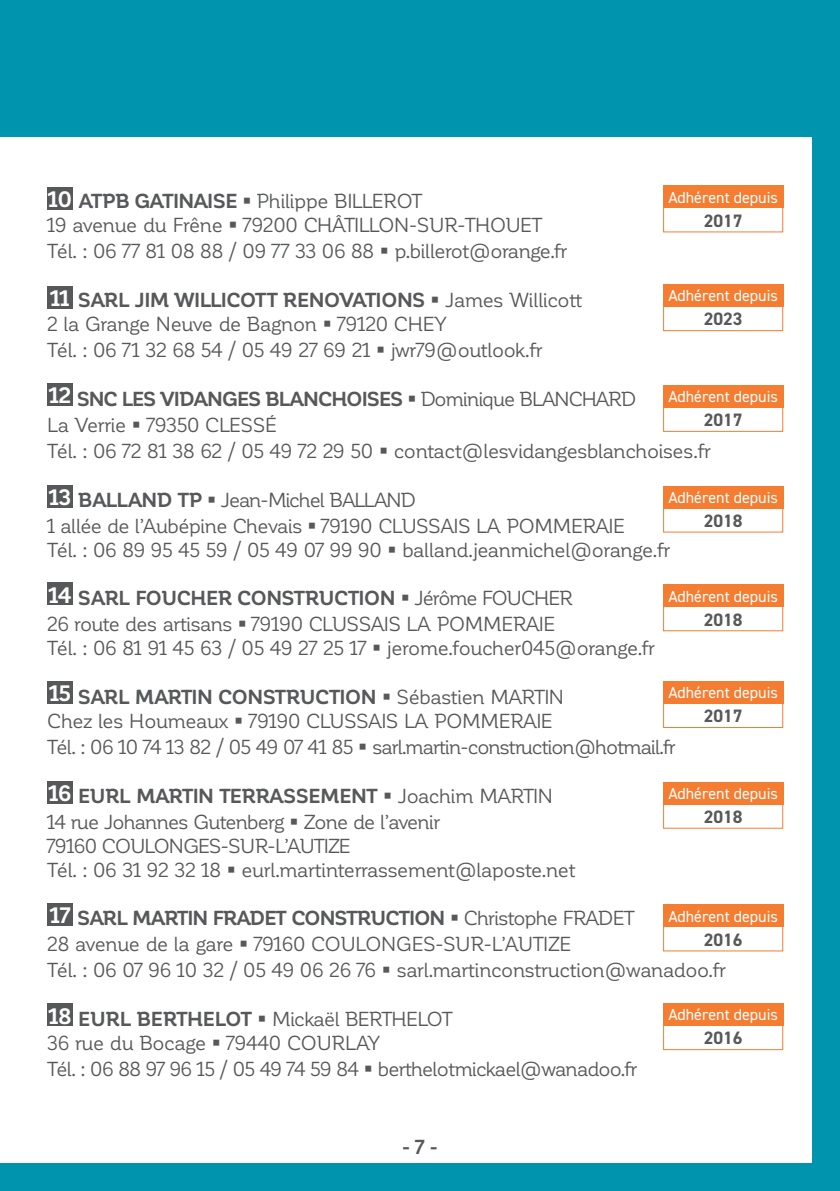
<style>
.page{position:relative;width:840px;height:1191px;background:#fff}
.page>*{position:absolute;margin:0;border:0;box-sizing:border-box;transform-origin:0 0}
.t1{font:20px/24px "Corporative";letter-spacing:-.02em;color:#57585a}
.t2{font:20px/26px "Corporative";letter-spacing:-.04em;color:#57585a}
.t3{font:700 20px "Corporative";color:#57585a}
.t4{font:700 18px "DIN2014";color:#57585a}
.t5{font:16px "DIN2014";color:#fff}
.s1{font-weight:700;font-size:22px;color:#fff}
.s2{font-weight:700}
</style>
<div class="page">
<div style="left:0;top:0;width:839px;height:1191px;background:#0094ae"></div>
<div style="left:0;top:28px;width:811px;height:1134px;background:#fff"></div>
<div style="left:0;top:0;width:839px;height:136px;background:#0094ae"></div>
<div style="left:47px;top:187px;width:26px;height:23px;background:#57585a"></div>
<div style="left:662px;top:186px;width:120px;height:22px;background:#f47d32"></div>
<div style="left:662px;top:207px;width:120px;height:25px;border:1px solid #f47d32"></div>
<div style="left:47px;top:286px;width:26px;height:22px;background:#57585a"></div>
<div style="left:662px;top:284px;width:120px;height:23px;background:#f47d32"></div>
<div style="left:662px;top:306px;width:120px;height:25px;border:1px solid #f47d32"></div>
<div style="left:47px;top:383px;width:26px;height:23px;background:#57585a"></div>
<div style="left:662px;top:385px;width:120px;height:23px;background:#f47d32"></div>
<div style="left:662px;top:406px;width:120px;height:26px;border:1px solid #f47d32"></div>
<div style="left:47px;top:485px;width:26px;height:23px;background:#57585a"></div>
<div style="left:662px;top:486px;width:120px;height:22px;background:#f47d32"></div>
<div style="left:662px;top:507px;width:120px;height:25px;border:1px solid #f47d32"></div>
<div style="left:47px;top:582px;width:26px;height:23px;background:#57585a"></div>
<div style="left:662px;top:584px;width:120px;height:23px;background:#f47d32"></div>
<div style="left:662px;top:606px;width:120px;height:25px;border:1px solid #f47d32"></div>
<div style="left:47px;top:681px;width:26px;height:23px;background:#57585a"></div>
<div style="left:662px;top:681px;width:120px;height:23px;background:#f47d32"></div>
<div style="left:662px;top:702px;width:120px;height:26px;border:1px solid #f47d32"></div>
<div style="left:47px;top:781px;width:26px;height:23px;background:#57585a"></div>
<div style="left:662px;top:782px;width:120px;height:22px;background:#f47d32"></div>
<div style="left:662px;top:803px;width:120px;height:25px;border:1px solid #f47d32"></div>
<div style="left:47px;top:902px;width:26px;height:23px;background:#57585a"></div>
<div style="left:662px;top:904px;width:120px;height:23px;background:#f47d32"></div>
<div style="left:662px;top:926px;width:120px;height:25px;border:1px solid #f47d32"></div>
<div style="left:47px;top:1003px;width:26px;height:23px;background:#57585a"></div>
<div style="left:662px;top:1003px;width:120px;height:23px;background:#f47d32"></div>
<div style="left:662px;top:1024px;width:120px;height:26px;border:1px solid #f47d32"></div>
<p class="t1" style="left:47px;top:190px;width:496px"><span class="s1">10</span> <span class="s2">ATPB GATINAISE</span> ▪ Philippe BILLEROT<br>19 avenue du Frêne ▪ 79200 CHÂTILLON-SUR-THOUET</p>
<p class="t5" style="left:668px;top:187px;width:111px">Adhérent depuis</p>
<p class="t4" style="left:703px;top:208px;width:40px">2017</p>
<p class="t1" style="left:47px;top:240px;width:521px">Tél. : 06 77 81 08 88 / 09 77 33 06 88 ▪ p.billerot@orange.fr</p>
<p class="t1" style="left:47px;top:288px;width:536px"><span class="s1">11</span> <span class="s2">SARL JIM WILLICOTT RENOVATIONS</span> ▪ James Willicott<br>2 la Grange Neuve de Bagnon ▪ 79120 CHEY</p>
<p class="t5" style="left:668px;top:286px;width:111px">Adhérent depuis</p>
<p class="t4" style="left:703px;top:307px;width:40px">2023</p>
<p class="t1" style="left:47px;top:338px;width:496px">Tél. : 06 71 32 68 54 / 05 49 27 69 21 ▪ jwr79@outlook.fr</p>
<p class="t1" style="left:47px;top:386px;width:590px;line-height:26px"><span class="s1">12</span> <span class="s2">SNC LES VIDANGES BLANCHOISES</span> ▪ Dominique BLANCHARD<br>La Verrie ▪ 79350 CLESSÉ</p>
<p class="t5" style="left:668px;top:386px;width:111px">Adhérent depuis</p>
<p class="t4" style="left:703px;top:408px;width:40px">2017</p>
<p class="t1" style="left:47px;top:439px;width:664px">Tél. : 06 72 81 38 62 / 05 49 72 29 50 ▪ contact@lesvidangesblanchoises.fr</p>
<p class="t1" style="left:47px;top:487px;width:578px;line-height:26px"><span class="s1">13</span> <span class="s2">BALLAND TP</span> ▪ Jean-Michel BALLAND<br>1 allée de l’Aubépine Chevais ▪ 79190 CLUSSAIS LA POMMERAIE</p>
<p class="t5" style="left:668px;top:487px;width:111px">Adhérent depuis</p>
<p class="t4" style="left:703px;top:508px;width:40px">2018</p>
<p class="t1" style="left:47px;top:538px;width:624px">Tél. : 06 89 95 45 59 / 05 49 07 99 90 ▪ balland.jeanmichel@orange.fr</p>
<p class="t1" style="left:47px;top:585px;width:526px;line-height:26px"><span class="s1">14</span> <span class="s2">SARL FOUCHER CONSTRUCTION</span> ▪ Jérôme FOUCHER<br>26 route des artisans ▪ 79190 CLUSSAIS LA POMMERAIE</p>
<p class="t5" style="left:668px;top:586px;width:111px">Adhérent depuis</p>
<p class="t4" style="left:703px;top:607px;width:40px">2018</p>
<p class="t1" style="left:47px;top:636px;width:609px">Tél. : 06 81 91 45 63 / 05 49 27 25 17 ▪ jerome.foucher045@orange.fr</p>
<p class="t1" style="left:47px;top:685px;width:518px"><span class="s1">15</span> <span class="s2">SARL MARTIN CONSTRUCTION</span> ▪ Sébastien MARTIN<br>Chez les Houmeaux ▪ 79190 CLUSSAIS LA POMMERAIE</p>
<p class="t5" style="left:668px;top:682px;width:111px">Adhérent depuis</p>
<p class="t4" style="left:703px;top:704px;width:40px">2017</p>
<p class="t2" style="left:47px;top:734px;width:629px">Tél. : 06 10 74 13 82 / 05 49 07 41 85 ▪ sarl.martin-construction@hotmail.fr</p>
<p class="t2" style="left:47px;top:783px;width:507px"><span class="s1">16</span> <span class="s2">EURL MARTIN TERRASSEMENT</span> ▪ Joachim MARTIN<br>14 rue Johannes Gutenberg ▪ Zone de l’avenir</p>
<p class="t5" style="left:668px;top:783px;width:111px">Adhérent depuis</p>
<p class="t4" style="left:703px;top:804px;width:40px">2018</p>
<p class="t1" style="left:47px;top:834px;width:529px">79160 COULONGES-SUR-L’AUTIZE<br>Tél. : 06 31 92 32 18 ▪ eurl.martinterrassement@laposte.net</p>
<p class="t1" style="left:47px;top:905px;width:588px;line-height:26px"><span class="s1">17</span> <span class="s2">SARL MARTIN FRADET CONSTRUCTION</span> ▪ Christophe FRADET<br>28 avenue de la gare ▪ 79160 COULONGES-SUR-L’AUTIZE</p>
<p class="t5" style="left:668px;top:906px;width:111px">Adhérent depuis</p>
<p class="t4" style="left:703px;top:927px;width:40px">2016</p>
<p class="t1" style="left:47px;top:958px;width:679px">Tél. : 06 07 96 10 32 / 05 49 06 26 76 ▪ sarl.martinconstruction@wanadoo.fr</p>
<p class="t1" style="left:47px;top:1007px;width:407px"><span class="s1">18</span> <span class="s2">EURL BERTHELOT</span> ▪ Mickaël BERTHELOT<br>36 rue du Bocage ▪ 79440 COURLAY</p>
<p class="t5" style="left:668px;top:1004px;width:111px">Adhérent depuis</p>
<p class="t4" style="left:703px;top:1026px;width:40px">2016</p>
<p class="t1" style="left:47px;top:1057px;width:591px">Tél. : 06 88 97 96 15 / 05 49 74 59 84 ▪ berthelotmickael@wanadoo.fr</p>
<p class="t3" style="left:402px;top:1135px;width:37px">- 7 -</p>
</div>
